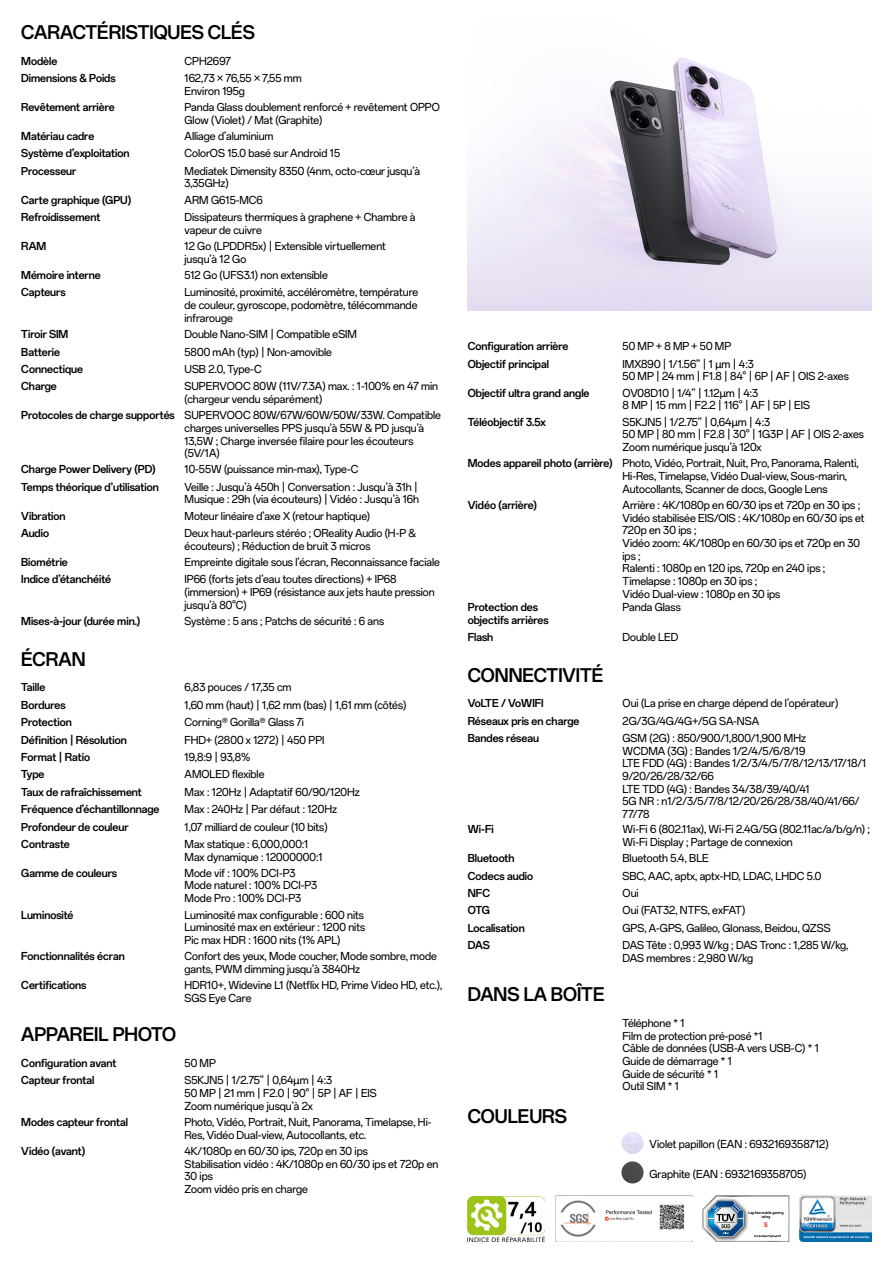
<style>
.page{position:relative;width:893px;height:1263px;background:#fff}
.page>*{position:absolute;margin:0;border:0;box-sizing:border-box;transform-origin:0 0}
.t1{font:700 18px "OPPO Sans";color:#000}
.t2{font:10.5px/12.6px "OPPO Sans";color:#000}
.t3{font:700 10.5px/17.4px "OPPO Sans";color:#000}
.t4{font:700 6.45px "Arial Narrow";color:#e41e1b}
.t5{font:700 3.75px/4.5px "Arial Narrow";color:#000;text-align:center}
</style>
<div class="page">
<img style="left:621px;top:1132px;width:22px;height:22px;border-radius:11px">
<img style="left:621px;top:1161px;width:22px;height:22px;border-radius:11px">
<img style="left:468px;top:1196px;width:77px;height:46px">
<img style="left:555px;top:1195px;width:137px;height:47px">
<svg style="left:703px;top:1195px;width:86px;height:47px"></svg>
<img style="left:800px;top:1195px;width:72px;height:47px">
<img style="left:468px;top:58px;width:404px;height:252px">
<h1 class="t1" style="left:21px;top:18px;width:235px">CARACTÉRISTIQUES CLÉS</h1>
<p class="t3" style="left:21px;top:51px;width:38px">Modèle</p>
<p class="t3" style="left:21px;top:69px;width:96px">Dimensions &amp; Poids</p>
<p class="t3" style="left:21px;top:98px;width:95px">Revêtement arrière</p>
<p class="t3" style="left:21px;top:127px;width:110px">Matériau cadre<br>Système d’exploitation<br>Processeur</p>
<p class="t3" style="left:21px;top:190px;width:112px">Carte graphique (GPU)<br>Refroidissement</p>
<p class="t3" style="left:21px;top:237px;width:26px">RAM</p>
<p class="t3" style="left:21px;top:265px;width:81px">Mémoire interne<br>Capteurs</p>
<p class="t3" style="left:21px;top:325px;width:63px">Tiroir SIM<br>Batterie<br>Connectique<br>Charge</p>
<p class="t3" style="left:21px;top:406px;width:155px">Protocoles de charge supportés</p>
<p class="t3" style="left:21px;top:460px;width:139px">Charge Power Delivery (PD)<br>Temps théorique d’utilisation</p>
<p class="t3" style="left:21px;top:506px;width:46px">Vibration<br>Audio</p>
<p class="t3" style="left:21px;top:553px;width:91px">Biométrie<br>Indice d’étanchéité</p>
<p class="t3" style="left:21px;top:612px;width:121px">Mises-à-jour (durée min.)</p>
<h1 class="t1" style="left:21px;top:644px;width:66px">ÉCRAN</h1>
<p class="t3" style="left:21px;top:678px;width:26px">Taille</p>
<p class="t3" style="left:21px;top:695px;width:140px">Bordures<br>Protection<br>Définition | Résolution<br>Format | Ratio<br>Type<br>Taux de rafraîchissement<br>Fréquence d’échantillonnage<br>Profondeur de couleur<br>Contraste</p>
<p class="t3" style="left:21px;top:863px;width:97px">Gamme de couleurs</p>
<p class="t3" style="left:21px;top:905px;width:54px">Luminosité</p>
<p class="t3" style="left:21px;top:947px;width:105px">Fonctionnalités écran</p>
<p class="t3" style="left:21px;top:976px;width:67px">Certifications</p>
<p class="t2" style="left:185px;top:54px;width:48px">CPH2697</p>
<p class="t2" style="left:185px;top:71px;width:119px">162,73 × 76,55 × 7,55 mm<br>Environ 195g</p>
<p class="t2" style="left:185px;top:100px;width:257px">Panda Glass doublement renforcé + revêtement OPPO<br>Glow (Violet) / Mat (Graphite)</p>
<p class="t2" style="left:185px;top:126px;width:237px;line-height:17.4px">Alliage d’aluminium<br>ColorOS 15.0 basé sur Android 15<br>Mediatek Dimensity 8350 (4nm, octo-cœur jusqu’à</p>
<p class="t2" style="left:185px;top:174px;width:80px;line-height:16.4px">3,35GHz)<br>ARM G615-MC6</p>
<p class="t2" style="left:185px;top:210px;width:232px">Dissipateurs thermiques à graphene + Chambre à vapeur de cuivre</p>
<p class="t2" style="left:185px;top:239px;width:203px">12 Go (LPDDR5x) | Extensible virtuellement jusqu’à 12 Go</p>
<p class="t2" style="left:185px;top:265px;width:235px;line-height:17.4px">512 Go (UFS3.1) non extensible<br>Luminosité, proximité, accéléromètre, température</p>
<p class="t2" style="left:185px;top:298px;width:234px">de couleur, gyroscope, podomètre, télécommande infrarouge</p>
<p class="t2" style="left:185px;top:325px;width:255px;line-height:17.4px">Double Nano-SIM | Compatible eSIM<br>5800 mAh (typ) | Non-amovible<br>USB 2.0, Type-C<br>SUPERVOOC 80W (11V/7.3A) max. : 1-100% en 47 min</p>
<p class="t2" style="left:185px;top:390px;width:258px;line-height:16.4px">(chargeur vendu séparément)<br>SUPERVOOC 80W/67W/60W/50W/33W. Compatible</p>
<p class="t2" style="left:185px;top:421px;width:241px">charges universelles PPS jusqu’à 55W &amp; PD jusqu’à<br>13,5W ; Charge inversée filaire pour les écouteurs (5V/1A)</p>
<p class="t2" style="left:185px;top:460px;width:235px;line-height:17.4px">10-55W (puissance min-max), Type-C<br>Veille : Jusqu’à 450h | Conversation : Jusqu’à 31h |</p>
<p class="t2" style="left:185px;top:490px;width:236px;line-height:16.4px">Musique : 29h (via écouteurs) | Vidéo : Jusqu’à 16h<br>Moteur linéaire d’axe X (retour haptique)</p>
<p class="t2" style="left:185px;top:526px;width:233px">Deux haut-parleurs stéréo ; OReality Audio (H-P &amp; écouteurs) ; Réduction de bruit 3 micros</p>
<p class="t2" style="left:185px;top:552px;width:257px;line-height:17.4px">Empreinte digitale sous l’écran, Reconnaissance faciale<br>IP66 (forts jets d’eau toutes directions) + IP68</p>
<p class="t2" style="left:185px;top:585px;width:252px">(immersion) + IP69 (résistance aux jets haute pression jusqu’à 80°C)</p>
<p class="t2" style="left:185px;top:614px;width:201px">Système : 5 ans ; Patchs de sécurité : 6 ans</p>
<p class="t2" style="left:185px;top:680px;width:108px">6,83 pouces / 17,35 cm</p>
<p class="t2" style="left:185px;top:695px;width:223px;line-height:17.4px">1,60 mm (haut) | 1,62 mm (bas) | 1,61 mm (côtés)<br>Corning® Gorilla® Glass 7i<br>FHD+ (2800 x 1272) | 450 PPI<br>19,8:9 | 93,8%<br>AMOLED flexible<br>Max : 120Hz | Adaptatif 60/90/120Hz<br>Max : 240Hz | Par défaut : 120Hz<br>1,07 milliard de couleur (10 bits)<br>Max statique : 6,000,000:1</p>
<p class="t2" style="left:185px;top:847px;width:140px;line-height:16.4px">Max dynamique : 12000000:1<br>Mode vif : 100% DCI-P3</p>
<p class="t2" style="left:185px;top:878px;width:134px">Mode naturel : 100% DCI-P3<br>Mode Pro : 100% DCI-P3</p>
<p class="t2" style="left:185px;top:907px;width:182px;text-align:justify">Luminosité max configurable : 600 nits Luminosité max en extérieur : 1200 nits Pic max HDR : 1600 nits (1% APL)</p>
<p class="t2" style="left:185px;top:949px;width:254px">Confort des yeux, Mode coucher, Mode sombre, mode gants, PWM dimming jusqu’à 3840Hz</p>
<p class="t2" style="left:185px;top:978px;width:259px">HDR10+, Widevine L1 (Netflix HD, Prime Video HD, etc.),<br>SGS Eye Care</p>
<h1 class="t1" style="left:21px;top:1020px;width:156px">APPAREIL PHOTO</h1>
<p class="t3" style="left:21px;top:1053px;width:97px">Configuration avant</p>
<p class="t2" style="left:185px;top:1056px;width:33px">50 MP</p>
<p class="t3" style="left:21px;top:1071px;width:75px">Capteur frontal</p>
<p class="t2" style="left:185px;top:1073px;width:194px">S5KJN5 | 1/2.75” | 0,64μm | 4:3<br>50 MP | 21 mm | F2.0 | 90° | 5P | AF | EIS<br>Zoom numérique jusqu’à 2x</p>
<p class="t3" style="left:21px;top:1113px;width:108px">Modes capteur frontal</p>
<p class="t2" style="left:185px;top:1115px;width:248px">Photo, Vidéo, Portrait, Nuit, Panorama, Timelapse, Hi-<br>Res, Vidéo Dual-view, Autocollants, etc.</p>
<p class="t3" style="left:21px;top:1141px;width:66px">Vidéo (avant)</p>
<p class="t2" style="left:185px;top:1144px;width:255px">4K/1080p en 60/30 ips, 720p en 30 ips<br>Stabilisation vidéo : 4K/1080p en 60/30 ips et 720p en<br>30 ips<br>Zoom vidéo pris en charge</p>
<p class="t3" style="left:468px;top:337px;width:102px">Configuration arrière</p>
<p class="t3" style="left:468px;top:354px;width:83px">Objectif principal</p>
<p class="t3" style="left:468px;top:383px;width:123px">Objectif ultra grand angle</p>
<p class="t3" style="left:468px;top:412px;width:80px">Téléobjectif 3.5x</p>
<p class="t3" style="left:468px;top:454px;width:146px">Modes appareil photo (arrière)</p>
<p class="t3" style="left:468px;top:496px;width:71px">Vidéo (arrière)</p>
<p class="t3" style="left:468px;top:600px;width:82px;line-height:12.6px">Protection des objectifs arrières</p>
<p class="t3" style="left:468px;top:628px;width:27px">Flash</p>
<h1 class="t1" style="left:468px;top:660px;width:137px">CONNECTIVITÉ</h1>
<p class="t3" style="left:468px;top:694px;width:113px">VoLTE / VoWIFI<br>Réseaux pris en charge<br>Bandes réseau</p>
<p class="t3" style="left:468px;top:819px;width:28px">Wi-Fi</p>
<p class="t3" style="left:468px;top:849px;width:67px">Bluetooth<br>Codecs audio<br>NFC<br>OTG<br>Localisation<br>DAS</p>
<h1 class="t1" style="left:468px;top:980px;width:138px">DANS LA BOÎTE</h1>
<h1 class="t1" style="left:468px;top:1102px;width:101px">COULEURS</h1>
<p class="t2" style="left:623px;top:339px;width:110px">50 MP + 8 MP + 50 MP</p>
<p class="t2" style="left:623px;top:357px;width:228px">IMX890 | 1/1.56” | 1 μm | 4:3<br>50 MP | 24 mm | F1.8 | 84° | 6P | AF | OIS 2-axes</p>
<p class="t2" style="left:623px;top:386px;width:189px">OV08D10 | 1/4” | 1.12μm | 4:3<br>8 MP | 15 mm | F2.2 | 116° | AF | 5P | EIS</p>
<p class="t2" style="left:623px;top:414px;width:243px">S5KJN5 | 1/2.75” | 0,64μm | 4:3<br>50 MP | 80 mm | F2.8 | 30° | 1G3P | AF | OIS 2-axes<br>Zoom numérique jusqu’à 120x</p>
<p class="t2" style="left:623px;top:456px;width:238px">Photo, Vidéo, Portrait, Nuit, Pro, Panorama, Ralenti,<br>Hi-Res, Timelapse, Vidéo Dual-view, Sous-marin,<br>Autocollants, Scanner de docs, Google Lens</p>
<p class="t2" style="left:623px;top:498px;width:243px">Arrière : 4K/1080p en 60/30 ips et 720p en 30 ips ;<br>Vidéo stabilisée EIS/OIS : 4K/1080p en 60/30 ips et<br>720p en 30 ips ;<br>Vidéo zoom: 4K/1080p en 60/30 ips et 720p en 30 ips ;<br>Ralenti : 1080p en 120 ips, 720p en 240 ips ;<br>Timelapse : 1080p en 30 ips ;<br>Vidéo Dual-view : 1080p en 30 ips</p>
<p class="t2" style="left:623px;top:630px;width:57px">Double LED</p>
<p class="t2" style="left:623px;top:600px;width:60px">Panda Glass</p>
<p class="t2" style="left:623px;top:696px;width:217px">Oui (La prise en charge dépend de l’opérateur)</p>
<p class="t2" style="left:623px;top:711px;width:185px;line-height:17.4px">2G/3G/4G/4G+/5G SA-NSA<br>GSM (2G) : 850/900/1,800/1,900 MHz</p>
<p class="t2" style="left:623px;top:743px;width:245px">WCDMA (3G) : Bandes 1/2/4/5/6/8/19<br>LTE FDD (4G) : Bandes 1/2/3/4/5/7/8/12/13/17/18/1<br>9/20/26/28/32/66<br>LTE TDD (4G) : Bandes 34/38/39/40/41<br>5G NR : n1/2/3/5/7/8/12/20/26/28/38/40/41/66/ 77/78</p>
<p class="t2" style="left:623px;top:822px;width:249px">Wi-Fi 6 (802.11ax), Wi-Fi 2.4G/5G (802.11ac/a/b/g/n) ;<br>Wi-Fi Display ; Partage de connexion</p>
<p class="t2" style="left:623px;top:849px;width:227px;line-height:17.4px">Bluetooth 5.4, BLE<br>SBC, AAC, aptx, aptx-HD, LDAC, LHDC 5.0<br>Oui<br>Oui (FAT32, NTFS, exFAT)<br>GPS, A-GPS, Galileo, Glonass, Beidou, QZSS<br>DAS Tête : 0,993 W/kg ; DAS Tronc : 1,285 W/kg,</p>
<p class="t2" style="left:623px;top:951px;width:132px">DAS membres : 2,980 W/kg</p>
<p class="t2" style="left:623px;top:1016px;width:198px">Téléphone * 1<br>Film de protection pré-posé *1<br>Câble de données (USB-A vers USB-C) * 1<br>Guide de démarrage * 1<br>Guide de sécurité * 1<br>Outil SIM * 1</p>
<p class="t2" style="left:649px;top:1137px;width:181px">Violet papillon (EAN : 6932169358712)</p>
<p class="t2" style="left:649px;top:1166px;width:158px">Graphite (EAN : 6932169358705)</p>
<p class="t5" style="left:748px;top:1210px;width:37px">Lag-free mobile gaming rating</p>
<p class="t4" style="left:764px;top:1220px;width:5px">S</p>
</div>
